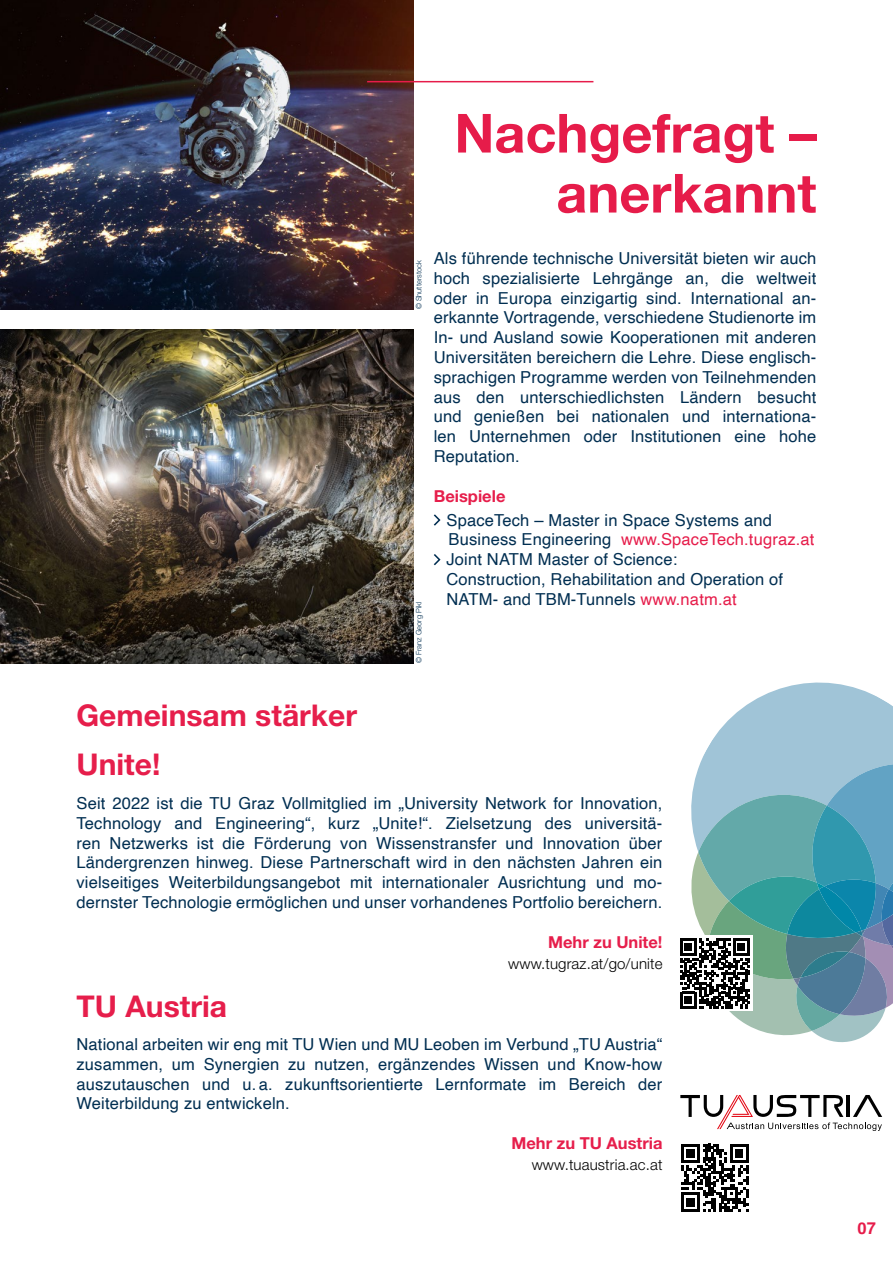
<style>
.page{position:relative;width:893px;height:1263px;background:#fff}
.page>*{position:absolute;margin:0;border:0;box-sizing:border-box;transform-origin:0 0}
.t1{font:700 54px/60px "Helvetica Neue";color:#e61c4a;text-align:right}
.t2{font:700 30px/48.8px "Helvetica Neue LT Std";color:#e61e4b}
.t3{font:16.5px/19.8px "Helvetica";letter-spacing:.01em;color:#002e51;text-align:justify}
.t4{font:700 16.5px "Helvetica Neue LT Std";color:#e61e4b}
.t5{font:700 16.5px "Helvetica";color:#e61c4a}
.t6{font:300 15px "Helvetica Neue LT Std";letter-spacing:.01em;color:#000}
.t7{font:300 7.5px "Helvetica Neue LT Std";color:#002e51}
.s1{color:#e61c4a}
</style>
<div class="page">
<img style="left:0;top:329px;width:413px;height:334px">
<img style="left:0;top:0;width:413px;height:309px">
<hr style="left:367px;top:81px;width:226px;height:1px;background:#e61c4a">
<svg style="left:434px;top:514px;width:6px;height:12px"></svg>
<svg style="left:434px;top:554px;width:6px;height:11px"></svg>
<svg style="left:680px;top:682px;width:213px;height:361px"></svg>
<svg style="left:681px;top:1144px;width:68px;height:67px"></svg>
<svg style="left:680px;top:1095px;width:202px;height:36px"></svg>
<p class="t7" style="left:414px;top:309px;width:51px;rotate:-90deg">© Shutterstock</p>
<p class="t7" style="left:414px;top:663px;width:63px;rotate:-90deg">© Franz Georg Pikl</p>
<h1 class="t1" style="left:454px;top:105px;width:364px">Nachgefragt – anerkannt</h1>
<p class="t3" style="left:434px;top:249px;width:384px">Als führende technische Universität bieten wir auch hoch spezialisierte Lehrgänge an, die weltweit oder in Europa einzigartig sind. International an&shy;erkannte Vortragende, verschiedene Studienorte im In- und Ausland sowie Kooperationen mit anderen Universitäten bereichern die Lehre. Diese englisch&shy;sprachigen Programme werden von Teilnehmenden aus den unterschiedlichsten Ländern besucht und genießen bei nationalen und internationa&shy;len Unternehmen oder Institutionen eine hohe Reputation.</p>
<p class="t4" style="left:434px;top:485px;width:73px">Beispiele</p>
<p class="t3" style="left:446px;top:510px;width:369px;text-align:left">SpaceTech – Master in Space Systems and Business Engineering <span class="s1">www.SpaceTech.tugraz.at </span>Joint NATM Master of Science:<br>Construction, Rehabilitation and Operation of NATM- and TBM-Tunnels <span class="s1">www.natm.at</span></p>
<h2 class="t2" style="left:77px;top:690px;width:282px">Gemeinsam stärker<br>Unite!</h2>
<p class="t3" style="left:77px;top:794px;width:587px">Seit 2022 ist die TU Graz Vollmitglied im „University Network for Innovation, Technology and Engineering“, kurz „Unite!“. Zielsetzung des universitä&shy;ren Netzwerks ist die Förderung von Wissenstransfer und Innovation über Ländergrenzen hinweg. Diese Partnerschaft wird in den nächsten Jahren ein vielseitiges Weiterbildungsangebot mit internationaler Ausrichtung und mo&shy;dernster Technologie ermöglichen und unser vorhandenes Portfolio bereichern.</p>
<p class="t4" style="left:548px;top:931px;width:116px">Mehr zu Unite!</p>
<p class="t6" style="left:508px;top:954px;width:156px">www.tugraz.at/go/unite</p>
<h2 class="t2" style="left:77px;top:982px;width:152px">TU Austria</h2>
<p class="t3" style="left:77px;top:1035px;width:587px">National arbeiten wir eng mit TU Wien und MU Leoben im Verbund „TU Austria“ zusammen, um Synergien zu nutzen, ergänzendes Wissen und Know-how auszutauschen und u. a. zukunftsorientierte Lernformate im Bereich der Weiterbildung zu entwickeln.</p>
<p class="t4" style="left:511px;top:1133px;width:152px">Mehr zu TU Austria</p>
<p class="t6" style="left:532px;top:1155px;width:132px">www.tuaustria.ac.at</p>
<p class="t5" style="left:857px;top:1218px;width:20px">07</p>
</div>
